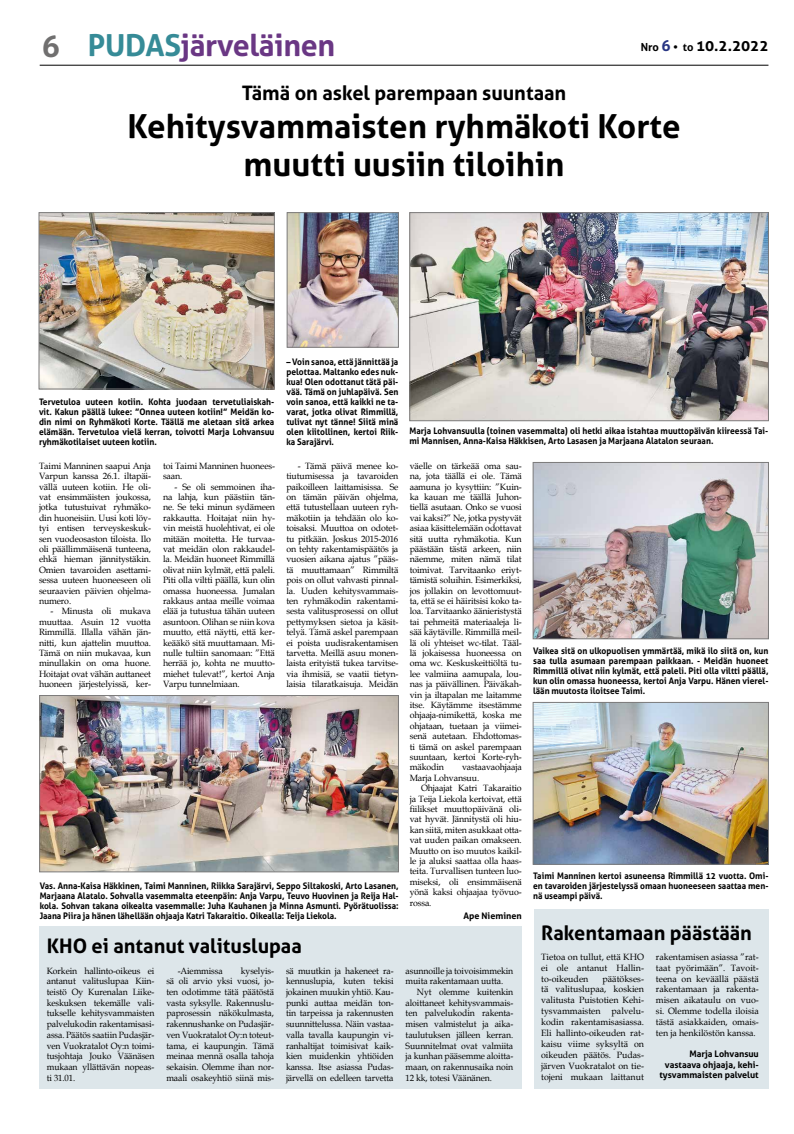
<style>
.page{position:relative;width:794px;height:1134px;background:#fff}
.page>*{position:absolute;margin:0;border:0;box-sizing:border-box;transform-origin:0 0}
.t1{font:700 33px/38px "Aller";color:#000;text-align:center}
.t2{font:700 30.3px "Aller";letter-spacing:-.01em;color:#6a3784}
.t3{font:700 20px "Aller";color:#000}
.t4{font:700 15.2px "Aller";color:#000}
.t5{font:9.1px/10.4px "Book Antiqua";letter-spacing:-.01em;color:#000;text-align:justify}
.t6{font:9.1px/10.7px "Book Antiqua";letter-spacing:-.01em;color:#000;text-align:justify;scale:.95 1}
.t7{font:700 9px/10px "Aller";color:#000;text-align:justify;scale:.94 1}
.t8{font:700 9px/10.5px "Aller";color:#000;text-align:right}
.s1{font-size:30px;color:#706f6f}
.s2{color:#368b97}
.s3{font-size:11.1px}
.s4{color:#283583}
</style>
<div class="page">
<hr style="left:40px;top:65px;width:728px;height:1px;background:#000">
<div style="left:39px;top:926px;width:483px;height:162px;background:#dde6ea"></div>
<img style="left:535px;top:704px;width:231px;height:158px">
<div style="left:533px;top:702px;width:235px;height:162px;border:1px solid #7c7b7b"></div>
<img style="left:289px;top:214px;width:108px;height:131px">
<div style="left:287px;top:212px;width:112px;height:135px;border:1px solid #7c7b7b"></div>
<img style="left:535px;top:464px;width:231px;height:173px">
<div style="left:533px;top:462px;width:235px;height:177px;border:1px solid #7c7b7b"></div>
<img style="left:41px;top:697px;width:356px;height:173px">
<div style="left:39px;top:695px;width:360px;height:177px;border:1px solid #7c7b7b"></div>
<img style="left:411px;top:214px;width:355px;height:205px">
<div style="left:409px;top:212px;width:359px;height:209px;border:1px solid #7c7b7b"></div>
<img style="left:41px;top:214px;width:232px;height:173px">
<div style="left:39px;top:212px;width:236px;height:177px;border:1px solid #7c7b7b"></div>
<div style="left:533px;top:909px;width:235px;height:180px;background:#dde6ea"></div>
<h2 class="t2" style="left:42px;top:26px;width:295px"><span class="s1">6</span> <span class="s2">PUDAS</span>järveläinen</h2>
<h3 class="t4" style="left:641px;top:37px;width:129px"><span class="s3">Nro</span> <span class="s4">6</span> <span class="s3">• to</span> 10.2.2022</h3>
<h3 class="t3" style="left:242px;top:80px;width:326px">Tämä on askel parempaan suuntaan</h3>
<h1 class="t1" style="left:127px;top:107px;width:555px">Kehitysvammaisten ryhmäkoti Korte muutti uusiin tiloihin</h1>
<p class="t7" style="left:39px;top:397px;width:252px">Tervetuloa uuteen kotiin. Kohta juodaan tervetuliaiskah&shy;vit. Kakun päällä lukee: ”Onnea uuteen kotiin!” Meidän ko&shy;din nimi on Ryhmäkoti Korte. Täällä me aletaan sitä arkea elämään. Tervetuloa vielä kerran, toivotti Marja Lohvansuu ryhmäkotilaiset uuteen kotiin.</p>
<p class="t7" style="left:286px;top:357px;width:121px">– Voin sanoa, että jännittää ja pelottaa. Maltanko edes nuk&shy;kua! Olen odottanut tätä päi&shy;vää. Tämä on juhlapäivä. Sen voin sanoa, että kaikki ne ta&shy;varat, jotka olivat Rimmillä, tulivat nyt tänne! Siitä minä olen kiitollinen, kertoi Riik&shy;ka Sarajärvi.</p>
<p class="t7" style="left:409px;top:426px;width:383px">Marja Lohvansuulla (toinen vasemmalta) oli hetki aikaa istahtaa muuttopäivän kiireessä Tai&shy;mi Mannisen, Anna-Kaisa Häkkisen, Arto Lasasen ja Marjaana Alatalon seuraan.</p>
<p class="t5" style="left:163px;top:460px;width:113px">toi Taimi Manninen huonees&shy;saan.</p>
<p class="t5" style="left:163px;top:481px;width:113px;text-indent:11px">- Se oli semmoinen iha&shy;na lahja, kun päästiin tän&shy;ne. Se teki minun sydämeen rakkautta. Hoitajat niin hy&shy;vin meistä huolehtivat, ei ole mitään moitetta. He turvaa&shy;vat meidän olon rakkaudel&shy;la. Meidän huoneet Rimmillä olivat niin kylmät, että paleli.<br>Piti olla viltti päällä, kun olin omassa huoneessa. Jumalan rakkaus antaa meille voimaa elää ja tutustua tähän uuteen asuntoon. Olihan se niin kova muutto, että näytti, että ker&shy;keääkö sitä muuttamaan. Mi&shy;nulle tultiin sanomaan: ”Että herrää jo, kohta ne muutto&shy;miehet tulevat!”, kertoi Anja Varpu tunnelmiaan.</p>
<p class="t5" style="left:286px;top:460px;width:113px;text-indent:11px">- Tämä päivä menee ko&shy;tiutumisessa ja tavaroiden paikoilleen laittamisissa. Se on tämän päivän ohjelma, että tutustellaan uuteen ryh&shy;mäkotiin ja tehdään olo ko&shy;toisaksi. Muuttoa on odotet&shy;tu pitkään. Joskus 2015-2016 on tehty rakentamispäätös ja vuosien aikana ajatus ”pääs&shy;tä muuttamaan” Rimmiltä pois on ollut vahvasti pinnal&shy;la. Uuden kehitysvammais&shy;ten ryhmäkodin rakentami&shy;sesta valitusprosessi on ollut pettymyksen sietoa ja käsit&shy;telyä. Tämä askel parempaan ei poista uudisrakentamisen tarvetta. Meillä asuu monen&shy;laista erityistä tukea tarvitse&shy;via ihmisiä, se vaatii tietyn&shy;laisia tilaratkaisuja. Meidän</p>
<p class="t5" style="left:410px;top:460px;width:113px">väelle on tärkeää oma sau&shy;na, jota täällä ei ole. Tämä aamuna jo kysyttiin: ”Kuin&shy;ka kauan me täällä Juhon&shy;tiellä asutaan. Onko se vuosi vai kaksi?” Ne, jotka pystyvät asiaa käsittelemään odottavat sitä uutta ryhmäkotia. Kun päästään tästä arkeen, niin näemme, miten nämä tilat toimivat. Tarvitaanko eriyt&shy;tämistä soluihin. Esimerkiksi, jos jollakin on levottomuut&shy;ta, että se ei häiritsisi koko ta&shy;loa. Tarvitaanko äänieristystä tai pehmeitä materiaaleja li&shy;sää käytäville. Rimmillä meil&shy;lä oli yhteiset wc-tilat. Tääl&shy;lä jokaisessa huoneessa on oma wc. Keskuskeittiöltä tu&shy;lee valmiina aamupala, lou&shy;nas ja päivällinen. Päiväkah&shy;vin ja iltapalan me laitamme itse. Käytämme itsestämme ohjaaja-nimikettä, koska me ohjataan, tuetaan ja viimei&shy;senä autetaan. Ehdottomas&shy;ti tämä on askel parempaan suuntaan, kertoi Korte-ryh&shy;mäkodin</p>
<p class="t5" style="left:39px;top:460px;width:113px">Taimi Manninen saapui Anja Varpun kanssa 26.1. iltapäi&shy;vällä uuteen kotiin. He oli&shy;vat ensimmäisten joukossa, jotka tutustuivat ryhmäko&shy;din huoneisiin. Uusi koti löy&shy;tyi entisen terveyskeskuk&shy;sen vuodeosaston tiloista. Ilo oli päällimmäisenä tunteena, ehkä hieman jännitystäkin.<br>Omien tavaroiden asettami&shy;sessa uuteen huoneeseen oli seuraavien päivien ohjelma&shy;numero.</p>
<p class="t5" style="left:39px;top:606px;width:113px;text-indent:11px">- Minusta oli mukava muuttaa. Asuin 12 vuotta Rimmillä. Illalla vähän jän&shy;nitti, kun ajattelin muuttoa.<br>Tämä on niin mukavaa, kun minullakin on oma huone.<br>Hoitajat ovat vähän auttaneet huoneen järjestelyissä, ker-</p>
<p class="t5" style="left:410px;top:762px;width:113px;text-indent:52px">vastaavaohjaaja<br>Marja Lohvansuu.</p>
<p class="t5" style="left:410px;top:783px;width:113px;text-indent:11px">Ohjaajat Katri Takaraitio ja Teija Liekola kertoivat, että fiilikset muuttopäivänä oli&shy;vat hyvät. Jännitystä oli hiu&shy;kan siitä, miten asukkaat otta&shy;vat uuden paikan omakseen.<br>Muutto on iso muutos kaikil&shy;le ja aluksi saattaa olla haas&shy;teita. Turvallisen tunteen luo&shy;miseksi, oli ensimmäisenä yönä kaksi ohjaajaa työvuo&shy;rossa.</p>
<p class="t8" style="left:463px;top:910px;width:60px">Ape Nieminen</p>
<p class="t7" style="left:40px;top:880px;width:383px">Vas. Anna-Kaisa Häkkinen, Taimi Manninen, Riikka Sarajärvi, Seppo Siltakoski, Arto Lasanen, Marjaana Alatalo. Sohvalla vasemmalta eteenpäin: Anja Varpu, Teuvo Huovinen ja Reija Hal&shy;kola. Sohvan takana oikealta vasemmalle: Juha Kauhanen ja Minna Asmunti. Pyörätuolissa:<br>Jaana Piira ja hänen lähellään ohjaaja Katri Takaraitio. Oikealla: Teija Liekola.</p>
<h3 class="t3" style="left:47px;top:934px;width:256px">KHO ei antanut valituslupaa</h3>
<p class="t6" style="left:47px;top:965px;width:115px">Korkein hallinto-oikeus ei antanut valituslupaa Kiin&shy;teistö Oy Kurenalan Liike&shy;keskuksen tekemälle vali&shy;tukselle kehitysvammaisten palvelukodin rakentamisasi&shy;assa. Päätös saatiin Pudasjär&shy;ven Vuokratalot Oy:n toimi&shy;tusjohtaja Jouko Väänäsen mukaan yllättävän nopeas&shy;ti 31.01.</p>
<p class="t6" style="left:178px;top:965px;width:49px">-Aiemmissa</p>
<p class="t6" style="left:166px;top:965px;width:115px;text-indent:74px">kyselyis&shy;sä oli arvio yksi vuosi, jo&shy;ten odotimme tätä päätöstä vasta syksylle. Rakennuslu&shy;paprosessin näkökulmasta, rakennushanke on Pudasjär&shy;ven Vuokratalot Oy:n toteut&shy;tama, ei kaupungin. Tämä meinaa mennä osalla tahoja sekaisin. Olemme ihan nor&shy;maali osakeyhtiö siinä mis-</p>
<p class="t6" style="left:286px;top:965px;width:115px">sä muutkin ja hakeneet ra&shy;kennuslupia, kuten tekisi jokainen muukin yhtiö. Kau&shy;punki auttaa meidän ton&shy;tin tarpeissa ja rakennusten suunnittelussa. Näin vastaa&shy;valla tavalla kaupungin vi&shy;ranhaltijat toimisivat kaik&shy;kien muidenkin yhtiöiden kanssa. Itse asiassa Pudas&shy;järvellä on edelleen tarvetta</p>
<p class="t6" style="left:405px;top:965px;width:115px">asunnoille ja toivoisimmekin muita rakentamaan uutta.</p>
<p class="t6" style="left:405px;top:986px;width:115px;text-indent:11px">Nyt olemme kuitenkin aloittaneet kehitysvammais&shy;ten palvelukodin rakenta&shy;misen valmistelut ja aika&shy;taulutuksen jälleen kerran.<br>Suunnitelmat ovat valmiita ja kunhan pääsemme aloitta&shy;maan, on rakennusaika noin 12 kk, totesi Väänänen.</p>
<p class="t7" style="left:533px;top:646px;width:252px">Vaikea sitä on ulkopuolisen ymmärtää, mikä ilo siitä on, kun saa tulla asumaan parempaan paikkaan. - Meidän huoneet Rimmillä olivat niin kylmät, että paleli. Piti olla viltti päällä, kun olin omassa huoneessa, kertoi Anja Varpu. Hänen vierel&shy;lään muutosta iloitsee Taimi.</p>
<p class="t7" style="left:533px;top:870px;width:252px">Taimi Manninen kertoi asuneensa Rimmillä 12 vuotta. Omi&shy;en tavaroiden järjestelyssä omaan huoneeseen saattaa men&shy;nä useampi päivä.</p>
<h3 class="t3" style="left:541px;top:920px;width:212px">Rakentamaan päästään</h3>
<p class="t5" style="left:541px;top:951px;width:104px;line-height:10.9px">Tietoa on tullut, että KHO ei ole antanut Hallin&shy;to-oikeuden</p>
<p class="t5" style="left:656px;top:951px;width:104px;line-height:10.9px">rakentamisen asiassa ”rat&shy;taat pyörimään”. Tavoit&shy;teena on keväällä päästä rakentamaan ja rakenta&shy;misen aikataulu on vuo&shy;si. Olemme todella iloisia tästä asiakkaiden, omais&shy;ten ja henkilöstön kanssa.</p>
<p class="t8" style="left:659px;top:1048px;width:101px">Marja Lohvansuu vastaava ohjaaja, kehi&shy;tysvammaisten palvelut</p>
<p class="t5" style="left:541px;top:973px;width:104px;line-height:10.9px;text-indent:61px">päätökses&shy;tä valituslupaa, koskien valitusta Puistotien Kehi&shy;tysvammaisten palvelu&shy;kodin rakentamisasiassa.<br>Eli hallinto-oikeuden rat&shy;kaisu viime syksyltä on oikeuden päätös. Pudas&shy;järven Vuokratalot on tie&shy;tojeni mukaan laittanut</p>
</div>
